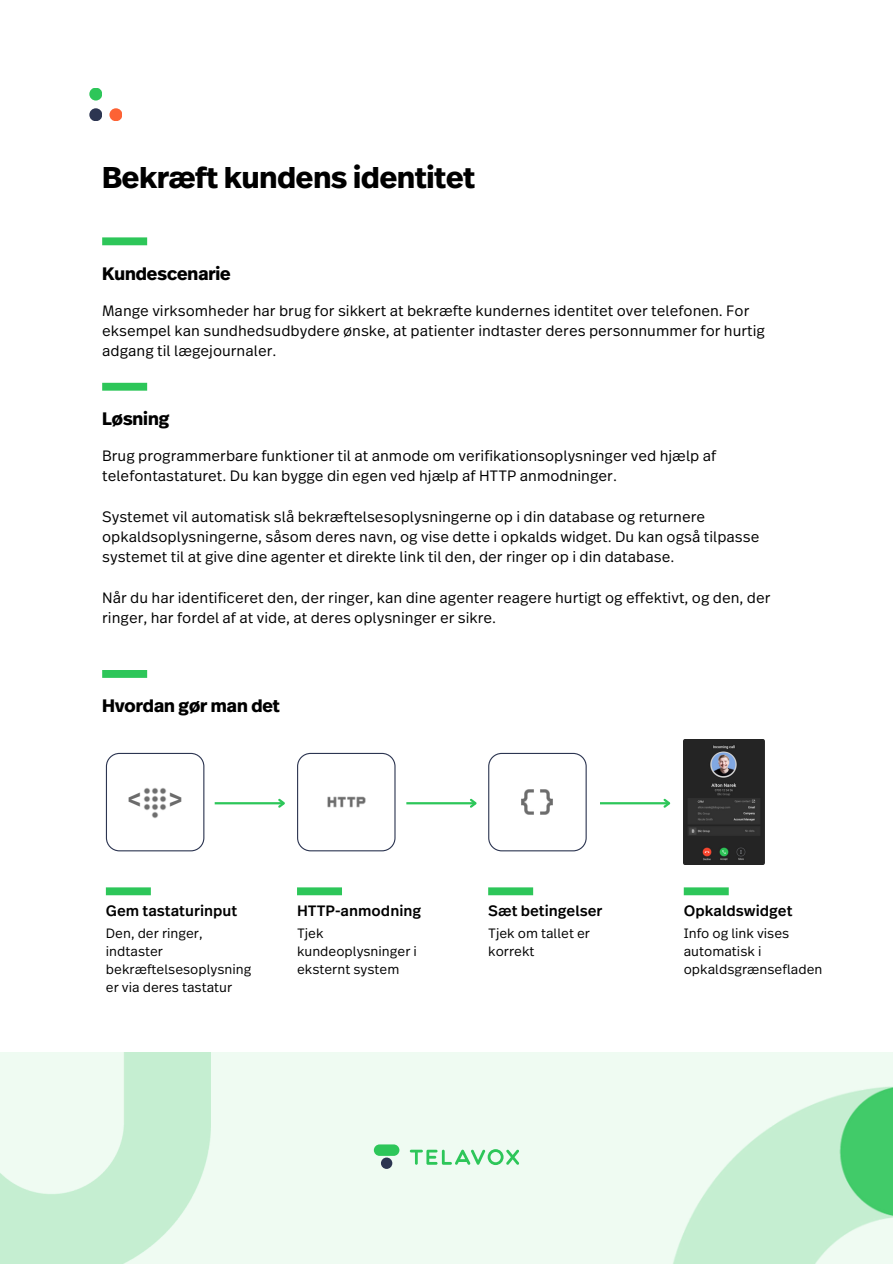
<style>
.page{position:relative;width:893px;height:1264px;background:#fff}
.page>*{position:absolute;margin:0;border:0;box-sizing:border-box;transform-origin:0 0}
.t1{font:700 30px "Real Head Pro";color:#000}
.t2{font:500 29.1px "Real Text Pro";color:#6b6b6b}
.t3{font:700 18px "Real Head Pro";color:#000}
.t4{font:300 15px/20.2px "Real Text Pro";color:#000}
.t5{font:500 15px "Real Text Pro";color:#000}
.t6{font:300 13.5px/18px "Real Text Pro";color:#000}
</style>
<div class="page">
<div style="left:89px;top:108px;width:13px;height:13px;background:#2c3551;border-radius:50%"></div>
<div style="left:109px;top:108px;width:13px;height:13px;background:#fd6234;border-radius:50%"></div>
<div style="left:89px;top:88px;width:13px;height:13px;background:#2dc659;border-radius:50%"></div>
<div style="left:102px;top:237px;width:45px;height:8px;background:#2dc659"></div>
<div style="left:102px;top:383px;width:45px;height:7px;background:#2dc659"></div>
<div style="left:0;top:1052px;width:892px;height:211px;background:#effbf2"></div>
<img style="left:0;top:1052px;width:210px;height:211px">
<img style="left:673px;top:1086px;width:219px;height:177px">
<svg style="left:410px;top:1149px;width:109px;height:15px"></svg>
<div style="left:381px;top:1157px;width:11px;height:11px;background:#2c3551;border-radius:50%"></div>
<div style="left:374px;top:1144px;width:25px;height:11px;background:#2dc659;border-radius:6px"></div>
<div style="left:102px;top:670px;width:45px;height:8px;background:#2dc659"></div>
<div style="left:106px;top:887px;width:45px;height:8px;background:#2dc659"></div>
<div style="left:488px;top:887px;width:45px;height:8px;background:#2dc659"></div>
<div style="left:297px;top:887px;width:45px;height:8px;background:#2dc659"></div>
<div style="left:683px;top:887px;width:45px;height:8px;background:#2dc659"></div>
<svg style="left:488px;top:753px;width:98px;height:98px"></svg>
<img style="left:518px;top:783px;width:37px;height:37px">
<svg style="left:297px;top:753px;width:98px;height:98px"></svg>
<img style="left:326px;top:782px;width:40px;height:40px">
<svg style="left:106px;top:753px;width:98px;height:98px"></svg>
<img style="left:140px;top:788px;width:31px;height:30px">
<hr style="left:215px;top:802px;width:69px;height:2px;background:#2dc659">
<svg style="left:276px;top:798px;width:9px;height:10px"></svg>
<hr style="left:406px;top:802px;width:69px;height:2px;background:#2dc659">
<svg style="left:468px;top:798px;width:9px;height:10px"></svg>
<hr style="left:600px;top:802px;width:69px;height:2px;background:#2dc659">
<svg style="left:661px;top:798px;width:10px;height:10px"></svg>
<img style="left:683px;top:739px;width:81px;height:125px">
<p class="t1" style="left:102px;top:155px;width:374px">Bekræft kundens identitet</p>
<p class="t3" style="left:102px;top:260px;width:130px">Kundescenarie</p>
<p class="t4" style="left:102px;top:301px;width:664px">Mange virksomheder har brug for sikkert at bekræfte kundernes identitet over telefonen. For eksempel kan sundhedsudbydere ønske, at patienter indtaster deres personnummer for hurtig adgang til lægejournaler.</p>
<p class="t3" style="left:102px;top:405px;width:69px">Løsning</p>
<p class="t4" style="left:102px;top:446px;width:615px">Brug programmerbare funktioner til at anmode om verifikationsoplysninger ved hjælp af telefontastaturet. Du kan bygge din egen ved hjælp af HTTP anmodninger.</p>
<p class="t4" style="left:102px;top:507px;width:658px">Systemet vil automatisk slå bekræftelsesoplysningerne op i din database og returnere opkaldsoplysningerne, såsom deres navn, og vise dette i opkalds widget. Du kan også tilpasse systemet til at give dine agenter et direkte link til den, der ringer op i din database.</p>
<p class="t4" style="left:102px;top:588px;width:669px">Når du har identificeret den, der ringer, kan dine agenter reagere hurtigt og effektivt, og den, der ringer, har fordel af at vide, at deres oplysninger er sikre.</p>
<p class="t3" style="left:102px;top:692px;width:179px">Hvordan gør man det</p>
<p class="t2" style="left:126px;top:784px;width:59px">&lt; &gt;</p>
<p class="t5" style="left:106px;top:904px;width:133px">Gem tastaturinput</p>
<p class="t6" style="left:106px;top:924px;width:147px">Den, der ringer, indtaster bekræftelsesoplysning er via deres tastatur</p>
<p class="t5" style="left:297px;top:904px;width:126px">HTTP-anmodning</p>
<p class="t6" style="left:297px;top:924px;width:121px">Tjek kundeoplysninger i eksternt system</p>
<p class="t5" style="left:488px;top:904px;width:116px">Sæt betingelser</p>
<p class="t6" style="left:488px;top:924px;width:103px">Tjek om tallet er korrekt</p>
<p class="t5" style="left:683px;top:904px;width:110px">Opkaldswidget</p>
<p class="t6" style="left:683px;top:924px;width:140px">Info og link vises automatisk i opkaldsgrænsefladen</p>
</div>
